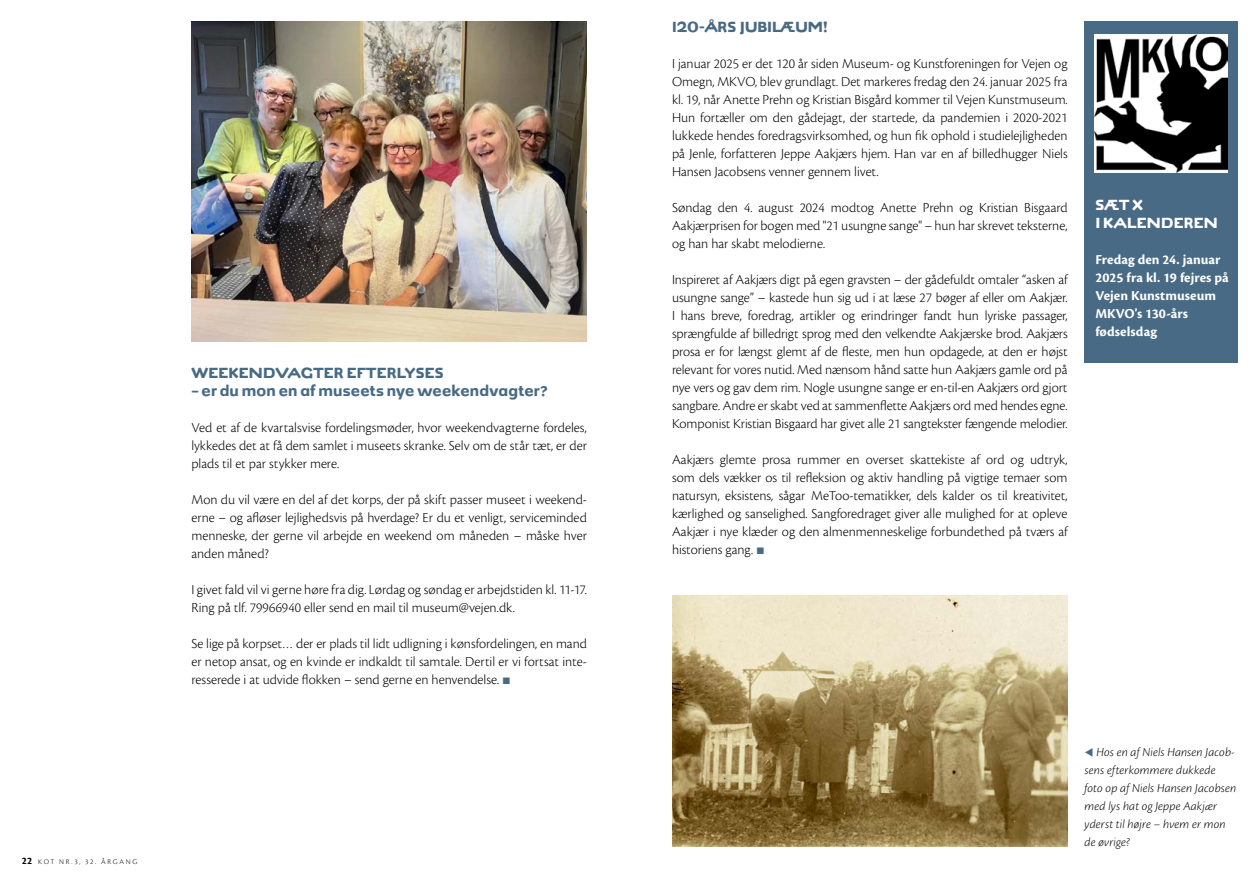
<style>
.page{position:relative;width:1259px;height:893px;background:#fff}
.page>*{position:absolute;margin:0;border:0;box-sizing:border-box;transform-origin:0 0}
.t1{font:300 14.25px/18px "Cronos Pro";color:#000;text-align:justify}
.t2{font:700 14.25px/18px "Cronos Pro";letter-spacing:.005em;color:#fff}
.t3{font:700 14.25px "Engelhardt BETAV.4";letter-spacing:.01em;color:#486a85}
.t4{font:700 14.25px/18px "Engelhardt BETAV.3";letter-spacing:.025em;color:#fff}
.t5{font:700 13.5px "Engelhardt BETAV.4";letter-spacing:.01em;color:#486a85}
.t6{font:italic 300 12.75px/18px "Cronos Pro";letter-spacing:.01em;color:#000}
.t7{font:300 7.5px "Cronos Pro";letter-spacing:.225em;color:#000}
.s1{font-family:"Times New Roman";font-weight:400;color:#486a85}
.s2{font-weight:700;font-size:10.5px}
.s3{color:#486a85}
</style>
<div class="page">
<img style="left:191px;top:21px;width:396px;height:321px">
<div style="left:1084px;top:21px;width:154px;height:342px;background:#486a85"></div>
<img style="left:672px;top:595px;width:395px;height:251px">
<img style="left:1095px;top:35px;width:132px;height:138px">
<p class="t3" style="left:191px;top:363px;width:254px">WEEKENDVAGTER EFTERLYSES</p>
<p class="t5" style="left:191px;top:382px;width:358px">– er du mon en af museets nye weekendvagter?</p>
<p class="t1" style="left:191px;top:419px;width:397px">Ved et af de kvartalsvise fordelingsmøder, hvor weekendvagterne fordeles, lykkedes det at få dem samlet i museets skranke. Selv om de står tæt, er der plads til et par stykker mere.</p>
<p class="t1" style="left:191px;top:491px;width:397px">Mon du vil være en del af det korps, der på skift passer museet i weekend&shy;erne – og afløser lejlighedsvis på hverdage? Er du et venligt, serviceminded menneske, der gerne vil arbejde en weekend om måneden – måske hver anden måned?</p>
<p class="t1" style="left:191px;top:580px;width:397px">I givet fald vil vi gerne høre fra dig. Lørdag og søndag er arbejdstiden kl. 11-17.<br>Ring på tlf. 79966940 eller send en mail til museum@vejen.dk.</p>
<p class="t1" style="left:191px;top:634px;width:397px">Se lige på korpset… der er plads til lidt udligning i kønsfordelingen, en mand er netop ansat, og en kvinde er indkaldt til samtale. Dertil er vi fortsat inte&shy;resserede i at udvide flokken – send gerne en henvendelse. <span class="s1">■</span></p>
<p class="t7" style="left:22px;top:857px;width:117px"><span class="s2">22</span> KOT NR.3, 32. ÅRGANG</p>
<p class="t3" style="left:672px;top:17px;width:158px">120-ÅRS JUBILÆUM!</p>
<p class="t1" style="left:672px;top:54px;width:397px">I januar 2025 er det 120 år siden Museum- og Kunstforeningen for Vejen og Omegn, MKVO, blev grundlagt. Det markeres fredag den 24. januar 2025 fra kl. 19, når Anette Prehn og Kristian Bisgård kommer til Vejen Kunstmuseum.<br>Hun fortæller om den gådejagt, der startede, da pandemien i 2020-2021 lukkede hendes foredragsvirksomhed, og hun fik ophold i studielejligheden på Jenle, forfatteren Jeppe Aakjærs hjem. Han var en af billedhugger Niels Hansen Jacobsens venner gennem livet.</p>
<p class="t1" style="left:672px;top:198px;width:397px">Søndag den 4. august 2024 modtog Anette Prehn og Kristian Bisgaard Aakjærprisen for bogen med "21 usungne sange" – hun har skrevet teksterne, og han har skabt melodierne.</p>
<p class="t1" style="left:672px;top:270px;width:397px">Inspireret af Aakjærs digt på egen gravsten – der gådefuldt omtaler “asken af usungne sange” – kastede hun sig ud i at læse 27 bøger af eller om Aakjær.<br>I hans breve, foredrag, artikler og erindringer fandt hun lyriske passager, sprængfulde af billedrigt sprog med den velkendte Aakjærske brod. Aakjærs prosa er for længst glemt af de fleste, men hun opdagede, at den er højst relevant for vores nutid. Med nænsom hånd satte hun Aakjærs gamle ord på nye vers og gav dem rim. Nogle usungne sange er en-til-en Aakjærs ord gjort sangbare. Andre er skabt ved at sammenflette Aakjærs ord med hendes egne.<br>Komponist Kristian Bisgaard har givet alle 21 sangtekster fængende melodier.</p>
<p class="t1" style="left:672px;top:450px;width:397px">Aakjærs glemte prosa rummer en overset skattekiste af ord og udtryk, som dels vækker os til refleksion og aktiv handling på vigtige temaer som natursyn, eksistens, sågar MeToo-tematikker, dels kalder os til kreativitet, kærlighed og sanselighed. Sangforedraget giver alle mulighed for at opleve Aakjær i nye klæder og den almenmenneskelige forbundethed på tværs af historiens gang. <span class="s1">■</span></p>
<p class="t4" style="left:1095px;top:196px;width:124px">SÆT X<br>I KALENDEREN</p>
<p class="t2" style="left:1095px;top:251px;width:135px">Fredag den 24. januar<br>2025 fra kl. 19 fejres på<br>Vejen Kunstmuseum<br>MKVO's 130-års fødselsdag</p>
<p class="t6" style="left:1084px;top:743px;width:153px"><span class="s3">▼</span> Hos en af Niels Hansen Jacob&shy;sens efterkommere dukkede foto op af Niels Hansen Jacobsen med lys hat og Jeppe Aakjær yderst til højre – hvem er mon de øvrige?</p>
</div>
